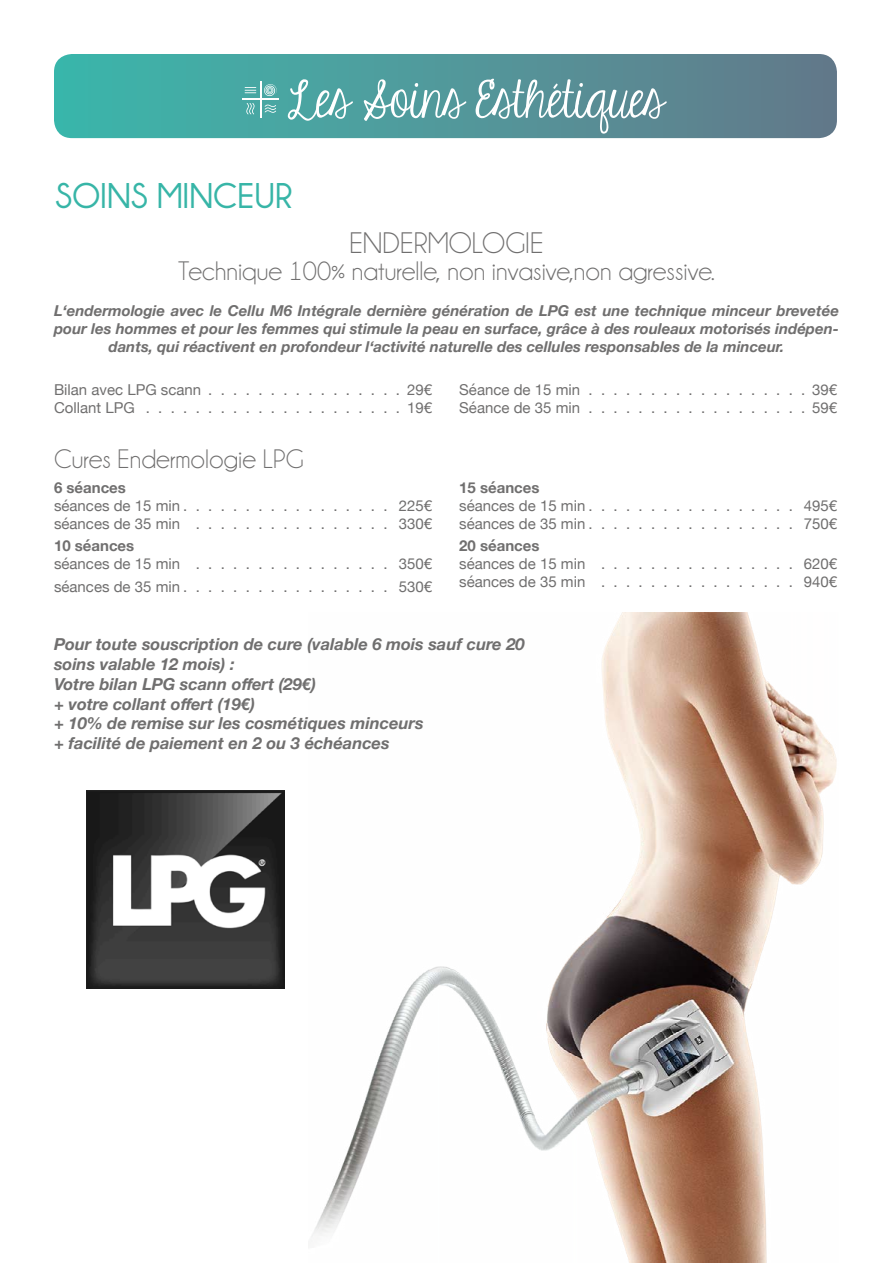
<style>
.page{position:relative;width:893px;height:1263px;background:#fff}
.page>*{position:absolute;margin:0;border:0;box-sizing:border-box;transform-origin:0 0}
.t1{font:54px "KG Eyes Wide Open";color:#fff}
.t2{font:700 36px "Champagne&Limousines";color:#37b5a7}
.t3{font:30px "Champagne&Limousines";color:#706f6f}
.t4{font:27px "Champagne&Limousines";color:#706f6f}
.t5{font:italic 700 16.5px/19.8px "Helvetica Neue";color:#706f6f}
.t6{font:15px/18px "Helvetica Neue";color:#706f6f}
.t7{font:italic 700 15px/18px "Helvetica Neue";color:#706f6f;text-align:center}
.t8{font:700 15px "Helvetica Neue";color:#706f6f}
</style>
<div class="page">
<svg style="left:54px;top:54px;width:783px;height:84px;background:#51989b"></svg>
<hr style="left:260px;top:81px;width:1px;height:37px;background:#fff">
<hr style="left:242px;top:99px;width:37px;height:1px;background:#fff">
<svg style="left:264px;top:84px;width:13px;height:12px"></svg>
<svg style="left:245px;top:87px;width:11px;height:6px"></svg>
<svg style="left:265px;top:105px;width:11px;height:8px"></svg>
<svg style="left:246px;top:103px;width:9px;height:11px"></svg>
<img style="left:311px;top:612px;width:526px;height:651px">
<img style="left:86px;top:790px;width:199px;height:198px">
<h1 class="t1" style="left:288px;top:70px;width:377px">Les Soins Esthétiques</h1>
<h2 class="t2" style="left:55px;top:176px;width:239px">SOINS MINCEUR</h2>
<h3 class="t3" style="left:349px;top:226px;width:196px">ENDERMOLOGIE</h3>
<h3 class="t4" style="left:178px;top:256px;width:538px">Technique 100% naturelle, non invasive,non agressive.</h3>
<p class="t7" style="left:54px;top:302px;width:786px">L‘endermologie avec le Cellu M6 Intégrale dernière génération de LPG est une technique minceur brevetée pour les hommes et pour les femmes qui stimule la peau en surface, grâce à des rouleaux motorisés indépen&shy;dants, qui réactivent en profondeur l‘activité naturelle des cellules responsables de la minceur.</p>
<p class="t6" style="left:54px;top:381px;width:149px">Bilan avec LPG scann</p>
<p class="t6" style="left:407px;top:381px;width:27px">29€</p>
<p class="t6" style="left:54px;top:399px;width:82px">Collant LPG</p>
<p class="t6" style="left:407px;top:399px;width:27px">19€</p>
<h3 class="t4" style="left:54px;top:444px;width:251px">Cures Endermologie LPG</h3>
<p class="t8" style="left:54px;top:476px;width:73px">6 séances</p>
<p class="t6" style="left:54px;top:497px;width:380px">séances de 15 min . . . . . . . . . . . . . . . . . 225€ séances de 35 min</p>
<p class="t6" style="left:399px;top:515px;width:35px">330€</p>
<p class="t8" style="left:54px;top:534px;width:82px">10 séances</p>
<p class="t6" style="left:54px;top:556px;width:128px">séances de 15 min</p>
<p class="t6" style="left:54px;top:554px;width:380px;line-height:22.5px;text-align:right">350€<br>séances de 35 min . . . . . . . . . . . . . . . . . 530€</p>
<p class="t6" style="left:459px;top:381px;width:122px">Séance de 15 min</p>
<p class="t6" style="left:812px;top:381px;width:27px">39€</p>
<p class="t6" style="left:459px;top:399px;width:122px">Séance de 35 min</p>
<p class="t6" style="left:812px;top:399px;width:27px">59€</p>
<p class="t8" style="left:459px;top:476px;width:82px">15 séances</p>
<p class="t6" style="left:459px;top:497px;width:379px">séances de 15 min . . . . . . . . . . . . . . . . . 495€ séances de 35 min . . . . . . . . . . . . . . . . . 750€</p>
<p class="t8" style="left:459px;top:534px;width:82px">20 séances</p>
<p class="t6" style="left:459px;top:556px;width:128px">séances de 15 min</p>
<p class="t6" style="left:804px;top:556px;width:35px">620€</p>
<p class="t6" style="left:459px;top:574px;width:128px">séances de 35 min</p>
<p class="t6" style="left:804px;top:574px;width:35px">940€</p>
<p class="t5" style="left:54px;top:635px;width:472px">Pour toute souscription de cure (valable 6 mois sauf cure 20 soins valable 12 mois) :<br>Votre bilan LPG scann offert (29€)<br>+ votre collant offert (19€)<br>+ 10% de remise sur les cosmétiques minceurs<br>+ facilité de paiement en 2 ou 3 échéances</p>
</div>
